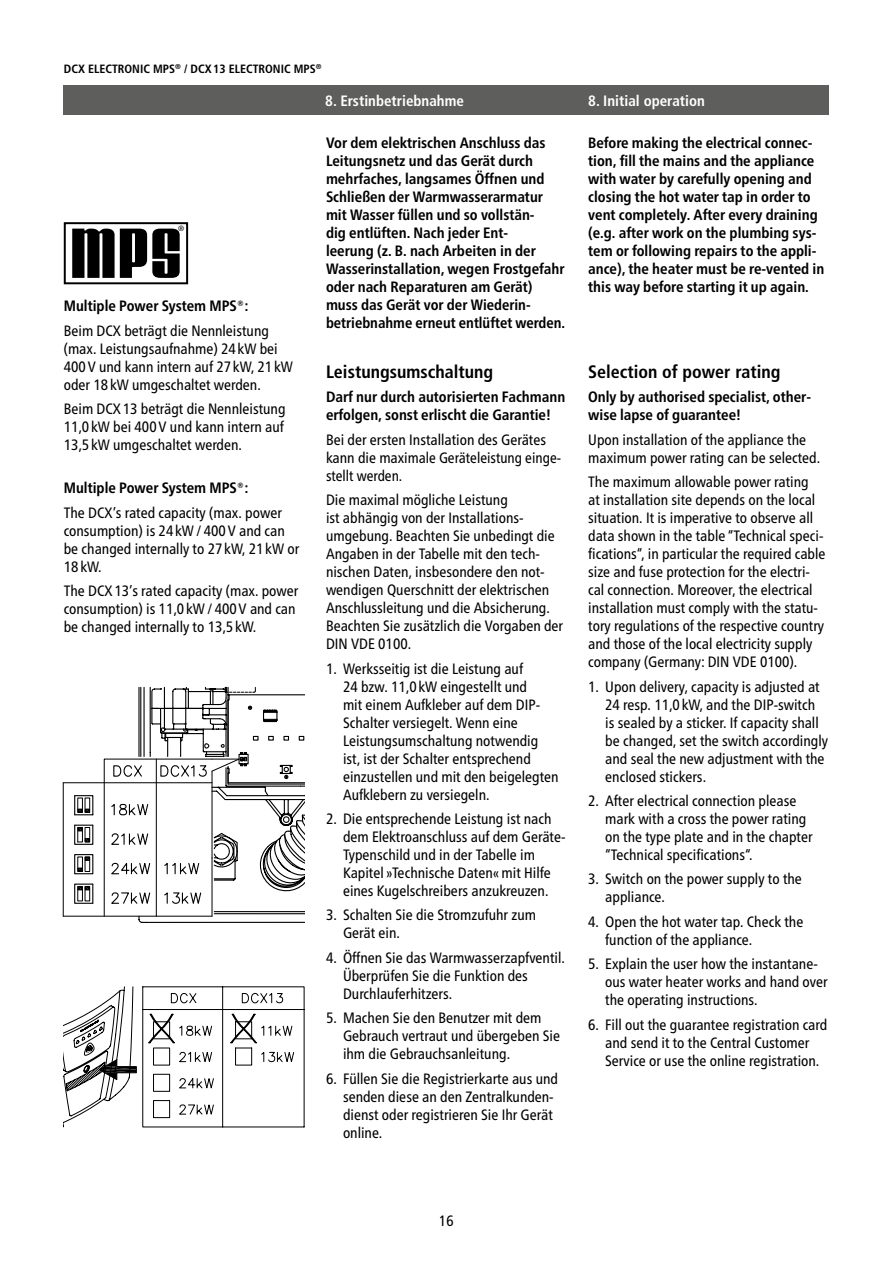
<style>
.page{position:relative;width:893px;height:1263px;background:#fff}
.page>*{position:absolute;margin:0;border:0;box-sizing:border-box;transform-origin:0 0}
.t1{font:700 condensed 18px "Frutiger LT Std";color:#000}
.t2{font:condensed 15px/18px "Frutiger Neue LTW1 G";color:#000}
.t3{font:700 condensed 15px/18px "Frutiger Neue LTW1 G";color:#000}
.t4{font:700 condensed 15px "Frutiger LT Std";color:#fff}
.t5{font:condensed 15px "Frutiger LT Std";color:#000}
.t6{font:700 condensed 12px "Frutiger LT Std";color:#000}
.t7{font:300 7.65px "Frutiger LT Std";color:#000}
</style>
<div class="page">
<div style="left:64px;top:85px;width:765px;height:30px;background:#5e5e5d"></div>
<svg style="left:72px;top:229px;width:108px;height:49px"></svg>
<div style="left:64px;top:222px;width:124px;height:62px;border:2px solid #000"></div>
<svg style="left:64px;top:986px;width:241px;height:142px"></svg>
<hr style="left:63px;top:783px;width:1px;height:133px;background:#000">
<hr style="left:63px;top:916px;width:149px;height:1px;background:#000">
<hr style="left:63px;top:782px;width:149px;height:1px;background:#000">
<svg style="left:72px;top:686px;width:233px;height:237px"></svg>
<p class="t6" style="left:64px;top:62px;width:259px">DCX ELECTRONIC MPS<sup>®</sup> / DCX13 ELECTRONIC MPS<sup>®</sup></p>
<p class="t7" style="left:178px;top:224px;width:8px">®</p>
<p class="t3" style="left:64px;top:297px;width:186px">Multiple Power System MPS®:</p>
<p class="t2" style="left:64px;top:321px;width:231px">Beim DCX beträgt die Nennleistung (max. Leistungsaufnahme) 24 kW bei 400V und kann intern auf 27 kW, 21 kW oder 18 kW umgeschaltet werden.</p>
<p class="t2" style="left:64px;top:400px;width:223px;text-align:justify">Beim DCX13 beträgt die Nennleistung 11,0 kW bei 400V und kann intern auf 13,5 kW umgeschaltet werden.</p>
<p class="t3" style="left:64px;top:479px;width:186px">Multiple Power System MPS®:</p>
<p class="t2" style="left:64px;top:503px;width:237px">The DCX’s rated capacity (max. power consumption) is 24 kW/ 400V and can be changed internally to 27 kW, 21 kW or<br>18 kW.</p>
<p class="t2" style="left:64px;top:582px;width:236px">The DCX13’s rated capacity (max. power consumption) is 11,0 kW/ 400V and can be changed internally to 13,5 kW.</p>
<p class="t4" style="left:325px;top:92px;width:140px">8. Erstinbetriebnahme</p>
<p class="t4" style="left:588px;top:92px;width:118px">8. Initial operation</p>
<p class="t3" style="left:326px;top:133px;width:241px">Vor dem elektrischen Anschluss das Leitungsnetz und das Gerät durch mehrfaches, langsames Öffnen und Schließen der Warmwasserarmatur mit Wasser füllen und so vollstän-<br>dig entlüften. Nach jeder Ent-<br>leerung (z. B. nach Arbeiten in der Wasserinstallation, wegen Frostgefahr oder nach Reparaturen am Gerät) muss das Gerät vor der Wiederin&shy;betriebnahme erneut entlüftet werden.</p>
<p class="t1" style="left:326px;top:361px;width:169px">Leistungsumschaltung</p>
<p class="t3" style="left:326px;top:388px;width:241px">Darf nur durch autorisierten Fachmann erfolgen, sonst erlischt die Garantie!</p>
<p class="t2" style="left:326px;top:430px;width:237px">Bei der ersten Installation des Gerätes kann die maximale Geräteleistung einge&shy;stellt werden.</p>
<p class="t2" style="left:326px;top:491px;width:239px">Die maximal mögliche Leistung<br>ist abhängig von der Installations&shy;umgebung. Beachten Sie unbedingt die Angaben in der Tabelle mit den tech&shy;nischen Daten, insbesondere den not&shy;wendigen Querschnitt der elektrischen Anschlussleitung und die Absicherung.<br>Beachten Sie zusätzlich die Vorgaben der DIN VDE 0100.</p>
<p class="t2" style="left:343px;top:659px;width:217px;text-indent:-17px">1. Werksseitig ist die Leistung auf<br>24 bzw. 11,0 kW eingestellt und<br>mit einem Aufkleber auf dem DIP-Schalter versiegelt. Wenn eine Leistungsumschaltung notwendig ist, ist der Schalter entsprechend einzustellen und mit den beigelegten Aufklebern zu versiegeln.</p>
<p class="t2" style="left:343px;top:810px;width:223px;text-indent:-17px">2. Die entsprechende Leistung ist nach dem Elektroanschluss auf dem Geräte-Typenschild und in der Tabelle im Kapitel »Technische Daten« mit Hilfe eines Kugelschreibers anzukreuzen.</p>
<p class="t2" style="left:343px;top:906px;width:195px;text-indent:-17px">3. Schalten Sie die Stromzufuhr zum<br>Gerät ein.</p>
<p class="t2" style="left:343px;top:948px;width:223px;text-indent:-17px">4. Öffnen Sie das Warmwasserzapfventil.<br>Überprüfen Sie die Funktion des<br>Durchlauferhitzers.</p>
<p class="t2" style="left:343px;top:1009px;width:218px;text-indent:-17px">5. Machen Sie den Benutzer mit dem<br>Gebrauch vertraut und übergeben Sie ihm die Gebrauchsanleitung.</p>
<p class="t2" style="left:343px;top:1069px;width:216px;text-indent:-17px">6. Füllen Sie die Registrierkarte aus und senden diese an den Zentralkunden&shy;dienst oder registrieren Sie Ihr Gerät online.</p>
<p class="t3" style="left:588px;top:133px;width:238px">Before making the electrical connec&shy;tion, fill the mains and the appliance with water by carefully opening and closing the hot water tap in order to vent completely. After every draining (e.g. after work on the plumbing sys&shy;tem or following repairs to the appli&shy;ance), the heater must be re-vented in this way before starting it up again.</p>
<p class="t1" style="left:588px;top:361px;width:194px">Selection of power rating</p>
<p class="t3" style="left:588px;top:388px;width:224px">Only by authorised specialist, other&shy;wise lapse of guarantee!</p>
<p class="t2" style="left:588px;top:430px;width:233px">Upon installation of the appliance the maximum power rating can be selected.</p>
<p class="t2" style="left:588px;top:473px;width:239px">The maximum allowable power rating<br>at installation site depends on the local situation. It is imperative to observe all data shown in the table “Technical speci&shy;fications“, in particular the required cable size and fuse protection for the electri&shy;cal connection. Moreover, the electrical installation must comply with the statu&shy;tory regulations of the respective country and those of the local electricity supply company (Germany: DIN VDE 0100).</p>
<p class="t2" style="left:605px;top:677px;width:224px;text-indent:-17px">1. Upon delivery, capacity is adjusted at 24 resp. 11,0 kW, and the DIP-switch is sealed by a sticker. If capacity shall be changed, set the switch accordingly and seal the new adjustment with the enclosed stickers.</p>
<p class="t2" style="left:605px;top:792px;width:209px;text-indent:-17px">2. After electrical connection please mark with a cross the power rating on the type plate and in the chapter “Technical specifications“.</p>
<p class="t2" style="left:605px;top:870px;width:198px;text-indent:-17px">3. Switch on the power supply to the appliance.</p>
<p class="t2" style="left:605px;top:912px;width:200px;text-indent:-17px">4. Open the hot water tap. Check the function of the appliance.</p>
<p class="t2" style="left:605px;top:955px;width:224px;text-indent:-17px">5. Explain the user how the instantane&shy;ous water heater works and hand over the operating instructions.</p>
<p class="t2" style="left:605px;top:1015px;width:223px;text-indent:-17px">6. Fill out the guarantee registration card and send it to the Central Customer<br>Service or use the online registration.</p>
<p class="t5" style="left:439px;top:1212px;width:16px">16</p>
</div>
